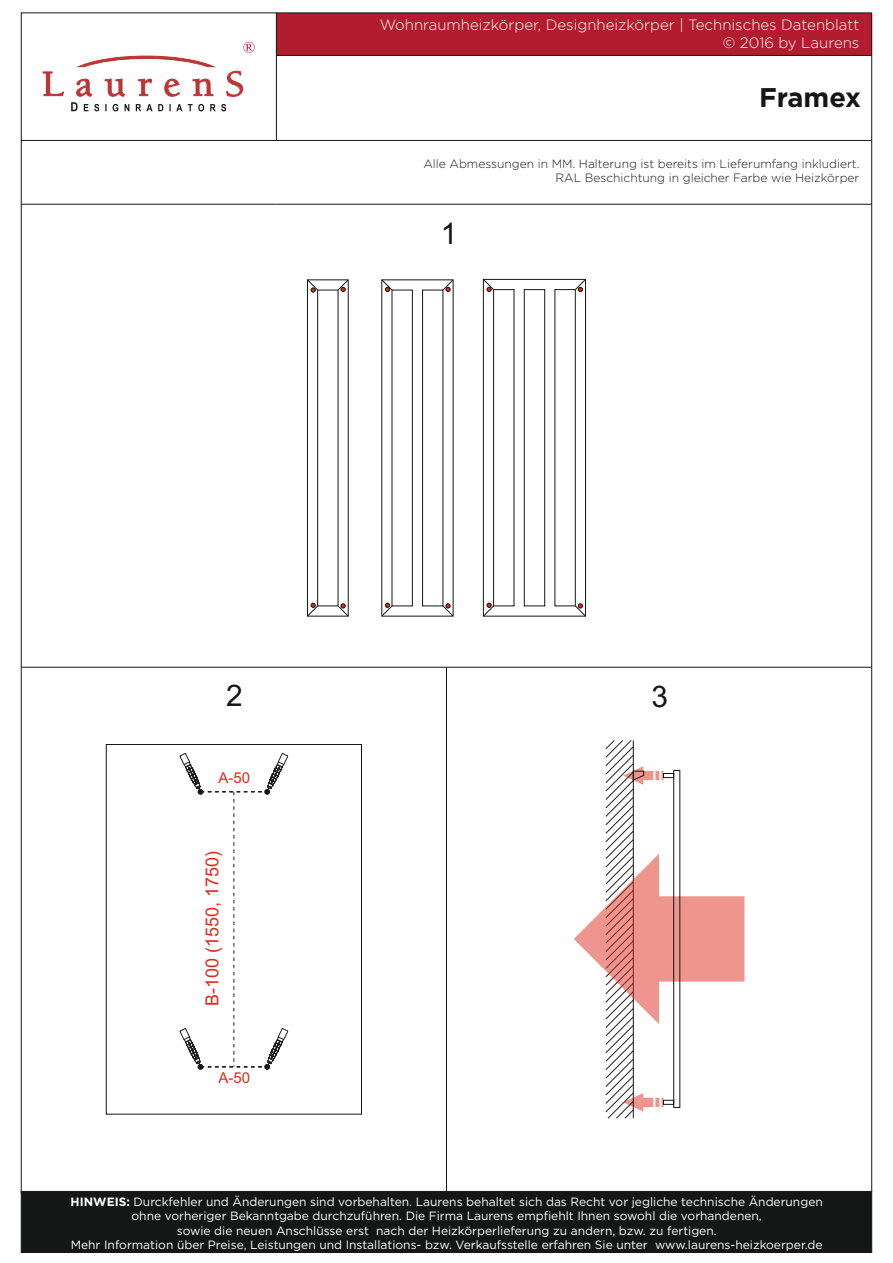
<style>
.page{position:relative;width:893px;height:1263px;background:#fff}
.page>*{position:absolute;margin:0;border:0;box-sizing:border-box;transform-origin:0 0}
.t1{font:29.85px "Arial";color:#151616}
.t2{font:700 27px "Gotham";color:#151616}
.t3{font:18px "Arial";color:#dd2b1c}
.t4{font:300 15px/18px "Gotham";color:#fff;text-align:right}
.t5{font:15px "Arial";color:#dd2b1c}
.t6{font:12px/14.4px "Gotham";color:#fff;text-align:center}
.t7{font:300 12px/14.4px "Gotham";color:#151616;text-align:right}
.s1{font-weight:700}
</style>
<div class="page">
<div style="left:21px;top:1191px;width:851px;height:62px;background:#151616"></div>
<div style="left:276px;top:13px;width:596px;height:42px;background:#b21c2e"></div>
<svg style="left:43px;top:72px;width:21px;height:24px"></svg>
<svg style="left:71px;top:42px;width:184px;height:69px"></svg>
<div style="left:21px;top:13px;width:256px;height:128px;border:1px solid #151616"></div>
<hr style="left:21px;top:204px;width:255px;height:1px;background:#151616">
<hr style="left:21px;top:140px;width:1px;height:1054px;background:#151616">
<hr style="left:276px;top:204px;width:596px;height:1px;background:#151616">
<hr style="left:276px;top:13px;width:596px;height:1px;background:#151616">
<hr style="left:276px;top:55px;width:596px;height:1px;background:#151616">
<hr style="left:871px;top:13px;width:1px;height:1178px;background:#151616">
<hr style="left:276px;top:140px;width:596px;height:1px;background:#151616">
<hr style="left:446px;top:667px;width:1px;height:524px;background:#151616">
<hr style="left:21px;top:667px;width:851px;height:1px;background:#151616">
<div style="left:106px;top:744px;width:256px;height:370px;border:1px solid #151616"></div>
<svg style="left:574px;top:740px;width:170px;height:379px"></svg>
<svg style="left:179px;top:753px;width:109px;height:316px"></svg>
<div style="left:663px;top:1100px;width:11px;height:4px;border:1px solid #151616"></div>
<div style="left:673px;top:770px;width:7px;height:337px;border:1px solid #151616"></div>
<div style="left:663px;top:773px;width:11px;height:5px;border:1px solid #151616"></div>
<div style="left:307px;top:280px;width:41px;height:336px;border:1px solid #151616"></div>
<div style="left:317px;top:290px;width:21px;height:316px;border:1px solid #151616"></div>
<svg style="left:307px;top:279px;width:11px;height:13px"></svg>
<svg style="left:338px;top:279px;width:11px;height:13px"></svg>
<svg style="left:485px;top:281px;width:9px;height:11px"></svg>
<svg style="left:575px;top:281px;width:9px;height:11px"></svg>
<svg style="left:483px;top:603px;width:11px;height:14px"></svg>
<svg style="left:575px;top:604px;width:11px;height:13px"></svg>
<svg style="left:307px;top:603px;width:11px;height:14px"></svg>
<svg style="left:338px;top:604px;width:11px;height:13px"></svg>
<div style="left:483px;top:279px;width:103px;height:337px;border:1px solid #151616"></div>
<div style="left:493px;top:289px;width:21px;height:317px;border:1px solid #151616"></div>
<div style="left:524px;top:289px;width:21px;height:317px;border:1px solid #151616"></div>
<svg style="left:381px;top:279px;width:73px;height:338px"></svg>
<p class="t4" style="left:380px;top:16px;width:481px">Wohnraumheizkörper, Designheizkörper | Technisches Datenblatt © 2016 by Laurens</p>
<h2 class="t2" style="left:759px;top:85px;width:104px">Framex</h2>
<p class="t7" style="left:423px;top:157px;width:437px">Alle Abmessungen in MM. Halterung ist bereits im Lieferumfang inkludiert.<br>RAL Beschichtung in gleicher Farbe wie Heizkörper</p>
<h1 class="t1" style="left:226px;top:685px;width:18px">2</h1>
<p class="t5" style="left:218px;top:772px;width:33px">A-50</p>
<h3 class="t3" style="left:206px;top:1006px;width:157px;rotate:-90deg">B-100 (1550, 1750)</h3>
<p class="t5" style="left:218px;top:1072px;width:33px">A-50</p>
<h1 class="t1" style="left:441px;top:222px;width:18px">1</h1>
<h1 class="t1" style="left:652px;top:685px;width:18px">3</h1>
<p class="t6" style="left:71px;top:1195px;width:754px"><span class="s1">HINWEIS:</span> Durckfehler und Änderungen sind vorbehalten. Laurens behaltet sich das Recht vor jegliche technische Änderungen ohne vorheriger Bekanntgabe durchzuführen. Die Firma Laurens empfiehlt Ihnen sowohl die vorhandenen,<br>sowie die neuen Anschlüsse erst nach der Heizkörperlieferung zu andern, bzw. zu fertigen.<br>Mehr Information über Preise, Leistungen und Installations- bzw. Verkaufsstelle erfahren Sie unter www.laurens-heizkoerper.de</p>
</div>
